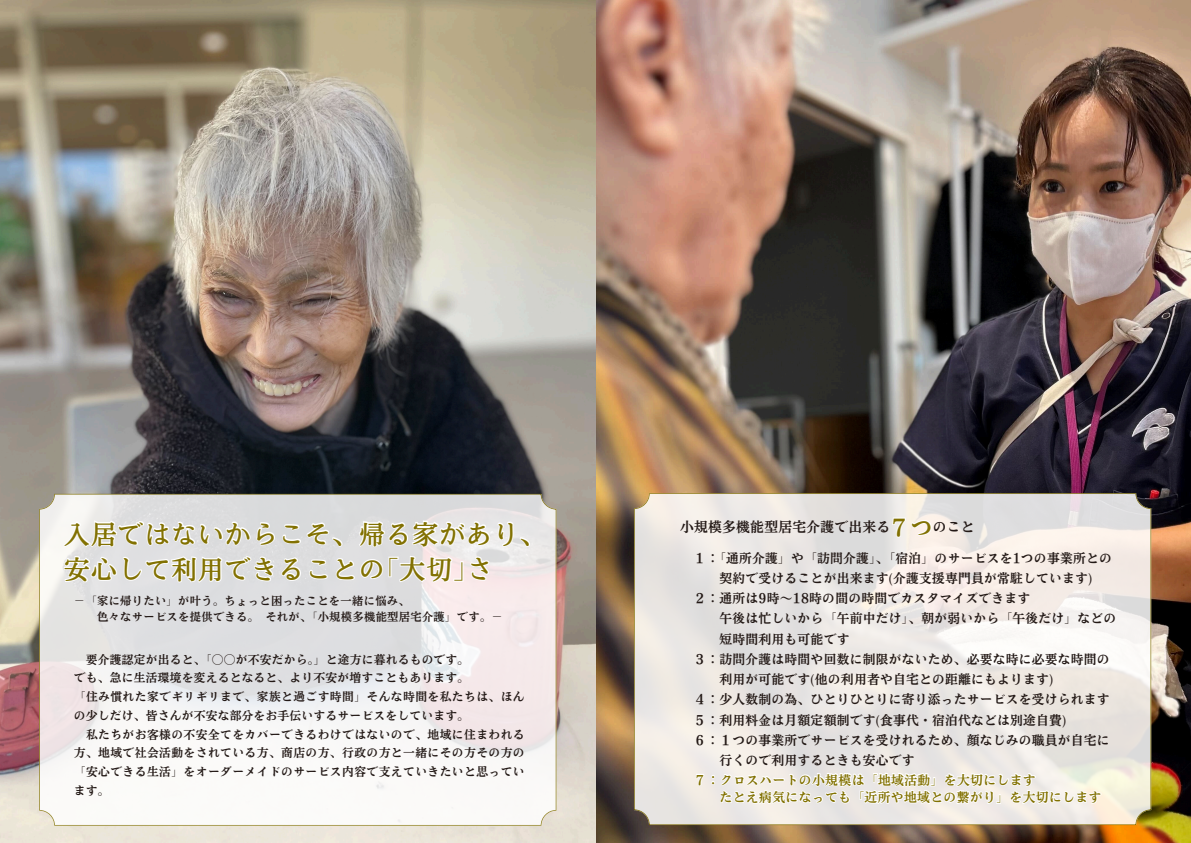
<style>
.page{position:relative;width:1191px;height:843px;background:#fff}
.page>*{position:absolute;margin:0;border:0;box-sizing:border-box;transform-origin:0 0}
.t1{font:25.5px/35.2px "Nud Motoya Mincho Std W5";letter-spacing:.05em;color:#827102}
.t2{font:13.8px "Nud Motoya Mincho Std W6";letter-spacing:.02em;color:#231916}
.t3{font:12.8px "Nud Motoya Mincho Std W6";letter-spacing:.02em;color:#231916}
.t4{font:12.8px/17.2px "Nud Motoya Mincho Std W6";letter-spacing:.03em;color:#827102}
.t5{font:11.8px/18.8px "Nud Motoya Mincho Std W6";letter-spacing:.02em;color:#231916}
.t6{font:11.3px "Nud Motoya Mincho Std W6";letter-spacing:.03em;color:#231916}
.s1{font-size:22.3px;color:rgb(0 0 0/0)}
</style>
<div class="page">
<img style="left:0;top:0;width:1190px;height:842px">
<svg style="left:634px;top:493px;width:516px;height:331px;background:#ebe6e2"></svg>
<svg style="left:39px;top:493px;width:517px;height:332px"></svg>
<svg style="left:491px;top:517px;width:40px;height:63px"></svg>
<svg style="left:62px;top:489px;width:429px;height:353px"></svg>
<svg style="left:891px;top:516px;width:41px;height:22px"></svg>
<svg style="left:694px;top:744px;width:408px;height:98px;background:#d9d0c9"></svg>
<p class="t1" style="left:64px;top:516px;width:482px">入居ではないからこそ、帰る家があり、安心して利用できることの｢大切｣さ</p>
<h2 class="t2" style="left:680px;top:519px;width:296px">小規模多機能型居宅介護で出来る<span class="s1">７つ</span>のこと</h2>
<h3 class="t3" style="left:693px;top:551px;width:420px">１：「通所介護」や「訪問介護」、「宿泊」のサービスを1つの事業所との</h3>
<h3 class="t3" style="left:719px;top:571px;width:374px">契約で受けることが出来ます(介護支援専門員が常駐しています)</h3>
<h3 class="t3" style="left:693px;top:591px;width:338px">２：通所は9時～18時の間の時間でカスタマイズできます</h3>
<h3 class="t3" style="left:719px;top:612px;width:398px">午後は忙しいから「午前中だけ」、朝が弱いから「午後だけ」などの</h3>
<h3 class="t3" style="left:719px;top:632px;width:131px">短時間利用も可能です</h3>
<h3 class="t3" style="left:693px;top:652px;width:417px">３：訪問介護は時間や回数に制限がないため、必要な時に必要な時間の</h3>
<h3 class="t3" style="left:719px;top:672px;width:335px">利用が可能です(他の利用者や自宅との距離にもよります)</h3>
<h3 class="t3" style="left:693px;top:693px;width:417px">４：少人数制の為、ひとりひとりに寄り添ったサービスを受けられます</h3>
<h3 class="t3" style="left:693px;top:713px;width:374px">５：利用料金は月額定額制です(食事代・宿泊代などは別途自費)</h3>
<h3 class="t3" style="left:693px;top:733px;width:417px">６：１つの事業所でサービスを受けれるため、顔なじみの職員が自宅に</h3>
<h3 class="t3" style="left:719px;top:753px;width:196px">行くので利用するときも安心です</h3>
<h3 class="t4" style="left:719px;top:771px;width:383px;text-indent:-26px">７：クロスハートの小規模は「地域活動」を大切にします<br>たとえ病気になっても「近所や地域との繋がり」を大切にします</h3>
<p class="t6" style="left:74px;top:595px;width:337px">－「家に帰りたい」が叶う。ちょっと困ったことを一緒に悩み、</p>
<h1 class="t6" style="left:97px;top:611px;width:404px">色々なサービスを提供できる。それが、「小規模多機能型居宅介護」です。－</h1>
<p class="t5" style="left:86px;top:649px;width:385px">要介護認定が出ると、「○○が不安だから。」と途方に暮れるものです。</p>
<p class="t5" style="left:74px;top:668px;width:397px">でも、急に生活環境を変えるとなると、より不安が増すこともあります。</p>
<p class="t5" style="left:74px;top:687px;width:452px">「住み慣れた家でギリギリまで、家族と過ごす時間」そんな時間を私たちは、ほんの少しだけ、皆さんが不安な部分をお手伝いするサービスをしています。</p>
<p class="t5" style="left:74px;top:724px;width:452px;text-align:justify;text-indent:12px">私たちがお客様の不安全てをカバーできるわけではないので、地域に住まわれる方、地域で社会活動をされている方、商店の方、行政の方と一緒にその方その方の「安心できる生活」をオーダーメイドのサービス内容で支えていきたいと思っています。</p>
</div>
